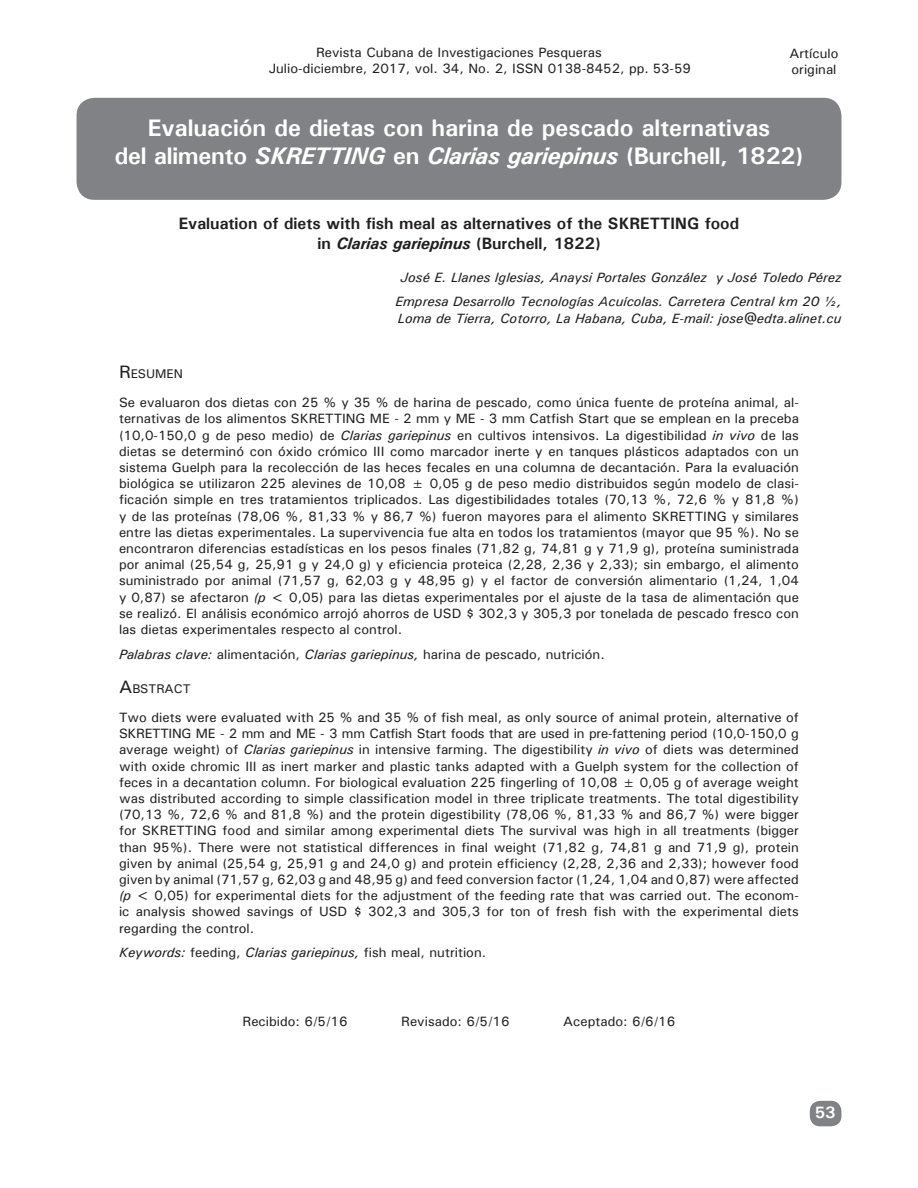
<style>
.page{position:relative;width:918px;height:1188px;background:#fff}
.page>*{position:absolute;margin:0;border:0;box-sizing:border-box;transform-origin:0 0}
.VAL__1{font:700 24px/28.8px "Univers";color:#fff;text-align:center}
.TITULO_inglés{font:700 16.5px/19.8px "Univers";color:#231f20;text-align:center}
.t1{font:700 16.5px "Univers";color:#fff}
.AMERICANO_resumen{font:13.5px/16.2px "Univers";color:#231f20;text-align:justify}
.Autores{font:italic 500 13.5px/16.2px "Univers";color:#231f20}
.AMERICANO_resumen-2{font:italic 500 13.5px "Univers";color:#231f20}
.tipo_de_artículo{font:13.5px/16.2px "Univers";color:#231f20}
.RESUMEN{font:12.6px "Univers";color:#231f20}
.s1{font-style:italic}
.s2{font-size:18px}
.s3{font-weight:500;font-style:italic}
.s4{font-weight:400;font-style:normal}
</style>
<div class="page">
<div style="left:77px;top:98px;width:764px;height:102px;background:#808285;border-radius:18px"></div>
<div style="left:810px;top:1101px;width:31px;height:25px;background:#808285;border-radius:10px"></div>
<p class="AMERICANO_resumen" style="left:269px;top:44px;width:424px;text-indent:47px">Revista Cubana de Investigaciones Pesqueras<br>Julio-diciembre, 2017, vol. 34, No. 2, ISSN 0138-8452, pp. 53-59</p>
<p class="tipo_de_artículo" style="left:790px;top:45px;width:51px">Artículo original</p>
<p class="VAL__1" style="left:115px;top:113px;width:690px">Evaluación de dietas con harina de pescado alternativas<br>del alimento <span class="s1">SKRETTING</span> en <span class="s1">Clarias gariepinus</span> (Burchell, 1822)</p>
<p class="TITULO_inglés" style="left:179px;top:213px;width:562px">Evaluation of diets with fish meal as alternatives of the SKRETTING food in <span class="s1">Clarias gariepinus</span> (Burchell, 1822)</p>
<p class="Autores" style="left:401px;top:269px;width:442px">José E. Llanes Iglesias, Anaysi Portales González y José Toledo Pérez</p>
<p class="Autores" style="left:396px;top:293px;width:448px">Empresa Desarrollo Tecnologías Acuícolas. Carretera Central km 20 ½,<br>Loma de Tierra, Cotorro, La Habana, Cuba, E-mail: jose@edta.alinet.cu</p>
<p class="RESUMEN" style="left:119px;top:366px;width:65px"><span class="s2">R</span>ESUMEN</p>
<p class="AMERICANO_resumen" style="left:119px;top:394px;width:681px">Se evaluaron dos dietas con 25 % y 35 % de harina de pescado, como única fuente de proteína animal, al&shy;ternativas de los alimentos SKRETTING ME - 2 mm y ME - 3 mm Catfish Start que se emplean en la preceba (10,0-150,0 g de peso medio) de <span class="s3">Clarias gariepinus</span> en cultivos intensivos. La digestibilidad <span class="s3">in vivo</span> de las dietas se determinó con óxido crómico III como marcador inerte y en tanques plásticos adaptados con un sistema Guelph para la recolección de las heces fecales en una columna de decantación. Para la evaluación biológica se utilizaron 225 alevines de 10,08 ± 0,05 g de peso medio distribuidos según modelo de clasi&shy;ficación simple en tres tratamientos triplicados. Las digestibilidades totales (70,13 %, 72,6 % y 81,8 %) y de las proteínas (78,06 %, 81,33 % y 86,7 %) fueron mayores para el alimento SKRETTING y similares entre las dietas experimentales. La supervivencia fue alta en todos los tratamientos (mayor que 95 %). No se encontraron diferencias estadísticas en los pesos finales (71,82 g, 74,81 g y 71,9 g), proteína suministrada por animal (25,54 g, 25,91 g y 24,0 g) y eficiencia proteica (2,28, 2,36 y 2,33); sin embargo, el alimento suministrado por animal (71,57 g, 62,03 g y 48,95 g) y el factor de conversión alimentario (1,24, 1,04 y 0,87) se afectaron <span class="s3">(p</span> &lt; 0,05) para las dietas experimentales por el ajuste de la tasa de alimentación que se realizó. El análisis económico arrojó ahorros de USD $ 302,3 y 305,3 por tonelada de pescado fresco con las dietas experimentales respecto al control.</p>
<p class="AMERICANO_resumen" style="left:119px;top:646px;width:487px"><span class="s3">Palabras clave:</span> alimentación, <span class="s3">Clarias gariepinus,</span> harina de pescado, nutrición.</p>
<p class="RESUMEN" style="left:119px;top:681px;width:73px"><span class="s2">A</span>BSTRACT</p>
<p class="AMERICANO_resumen" style="left:119px;top:709px;width:681px">Two diets were evaluated with 25 % and 35 % of fish meal, as only source of animal protein, alternative of SKRETTING ME - 2 mm and ME - 3 mm Catfish Start foods that are used in pre-fattening period (10,0-150,0 g average weight) of <span class="s3">Clarias gariepinus</span> in intensive farming. The digestibility <span class="s3">in vivo</span> of diets was determined with oxide chromic III as inert marker and plastic tanks adapted with a Guelph system for the collection of feces in a decantation column. For biological evaluation 225 fingerling of 10,08 ± 0,05 g of average weight was distributed according to simple classification model in three triplicate treatments. The total digestibility (70,13 %, 72,6 % and 81,8 %) and the protein digestibility (78,06 %, 81,33 % and 86,7 %) were bigger for SKRETTING food and similar among experimental diets The survival was high in all treatments (bigger than 95%). There were not statistical differences in final weight (71,82 g, 74,81 g and 71,9 g), protein given by animal (25,54 g, 25,91 g and 24,0 g) and protein efficiency (2,28, 2,36 and 2,33); however food given by animal (71,57 g, 62,03 g and 48,95 g) and feed conversion factor (1,24, 1,04 and 0,87) were affected <span class="s3">(p</span> &lt; 0,05) for experimental diets for the adjustment of the feeding rate that was carried out. The econom&shy;ic analysis showed savings of USD $ 302,3 and 305,3 for ton of fresh fish with the experimental diets regarding the control.</p>
<p class="AMERICANO_resumen-2" style="left:119px;top:944px;width:369px">Keywords: <span class="s4">feeding,</span> Clarias gariepinus, <span class="s4">fish meal, nutrition.</span></p>
<p class="AMERICANO_resumen" style="left:243px;top:1013px;width:106px">Recibido: 6/5/16</p>
<p class="AMERICANO_resumen" style="left:401px;top:1013px;width:110px">Revisado: 6/5/16</p>
<p class="AMERICANO_resumen" style="left:563px;top:1013px;width:113px">Aceptado: 6/6/16</p>
<p class="t1" style="left:815px;top:1102px;width:22px">53</p>
</div>
